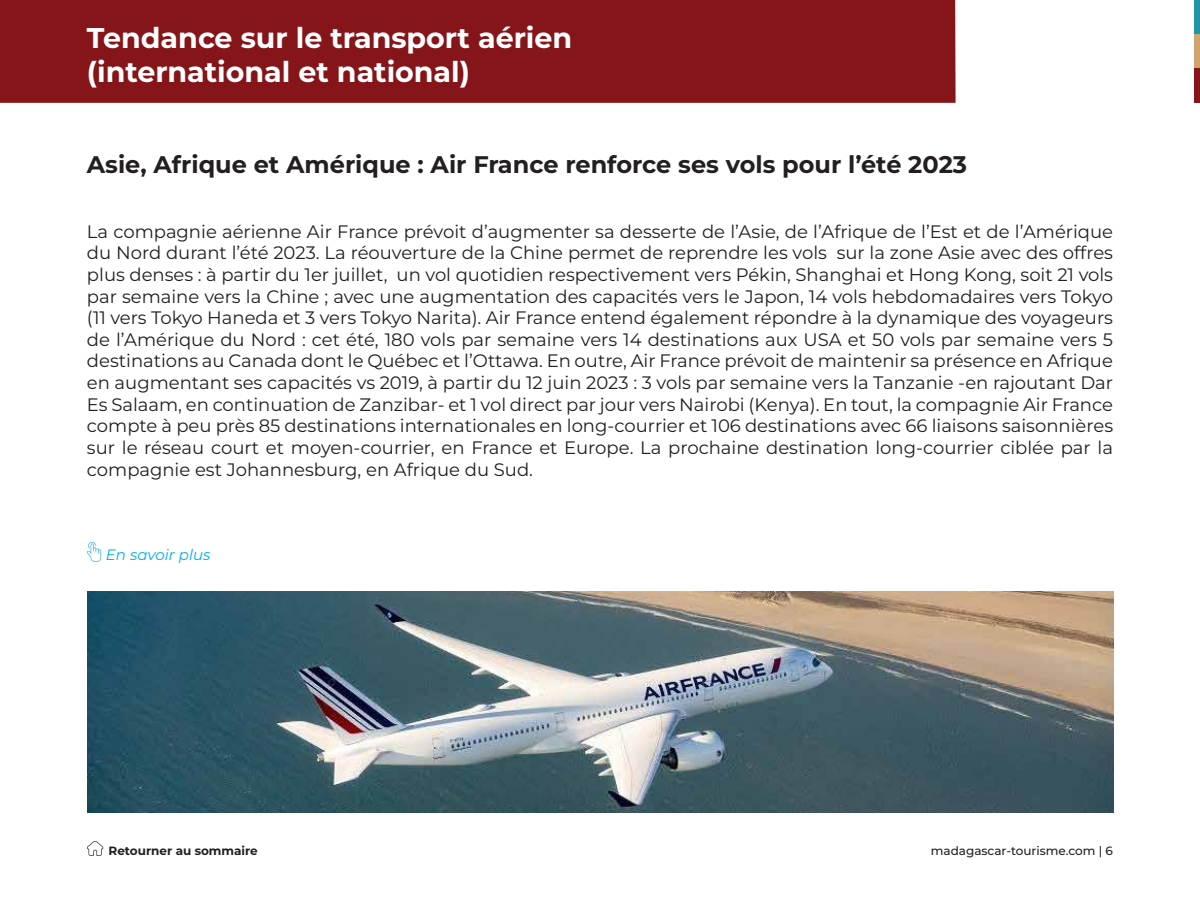
<style>
.page{position:relative;width:1200px;height:898px;background:#fff}
.page>*{position:absolute;margin:0;border:0;box-sizing:border-box;transform-origin:0 0}
.Theme{font:700 28.5px "Montserrat";color:#fff}
.TITRE{font:700 24px "Montserrat";color:#231f20}
.texte{font:18px/21.6px "Montserrat";color:#231f20;text-align:justify}
.en_savoir_plu{font:italic 15px "Montserrat";color:#00aeef}
.t1{font:500 12px "Montserrat";color:#231f20}
.Retourner{font:700 12px "Montserrat";color:#231f20}
</style>
<div class="page">
<div style="left:1194px;top:0;width:5px;height:34px;background:#1d97a5"></div>
<div style="left:1194px;top:34px;width:5px;height:35px;background:#d1a373"></div>
<div style="left:1194px;top:69px;width:5px;height:34px;background:#851519"></div>
<div style="left:0;top:0;width:955px;height:103px;background:#851519"></div>
<svg style="left:87px;top:541px;width:14px;height:20px"></svg>
<img style="left:87px;top:591px;width:1025px;height:221px">
<svg style="left:87px;top:841px;width:16px;height:14px"></svg>
<p class="Theme" style="left:87px;top:19px;width:486px">Tendance sur le transport aérien</p>
<p class="Theme" style="left:87px;top:53px;width:384px">(international et national)</p>
<p class="TITRE" style="left:87px;top:149px;width:881px">Asie, Afrique et Amérique : Air France renforce ses vols pour l’été 2023</p>
<p class="texte" style="left:87px;top:220px;width:1027px">La compagnie aérienne Air France prévoit d’augmenter sa desserte de l’Asie, de l’Afrique de l’Est et de l’Amérique du Nord durant l’été 2023. La réouverture de la Chine permet de reprendre les vols sur la zone Asie avec des offres plus denses : à partir du 1er juillet, un vol quotidien respectivement vers Pékin, Shanghai et Hong Kong, soit 21 vols par semaine vers la Chine ; avec une augmentation des capacités vers le Japon, 14 vols hebdomadaires vers Tokyo (11 vers Tokyo Haneda et 3 vers Tokyo Narita). Air France entend également répondre à la dynamique des voyageurs de l’Amérique du Nord : cet été, 180 vols par semaine vers 14 destinations aux USA et 50 vols par semaine vers 5 destinations au Canada dont le Québec et l’Ottawa. En outre, Air France prévoit de maintenir sa présence en Afrique en augmentant ses capacités vs 2019, à partir du 12 juin 2023 : 3 vols par semaine vers la Tanzanie -en rajoutant Dar Es Salaam, en continuation de Zanzibar- et 1 vol direct par jour vers Nairobi (Kenya). En tout, la compagnie Air France compte à peu près 85 destinations internationales en long-courrier et 106 destinations avec 66 liaisons saisonnières sur le réseau court et moyen-courrier, en France et Europe. La prochaine destination long-courrier ciblée par la compagnie est Johannesburg, en Afrique du Sud.</p>
<p class="en_savoir_plu" style="left:106px;top:544px;width:106px">En savoir plus</p>
<p class="Retourner" style="left:108px;top:842px;width:151px">Retourner au sommaire</p>
<p class="t1" style="left:930px;top:842px;width:184px">madagascar-tourisme.com | 6</p>
</div>
